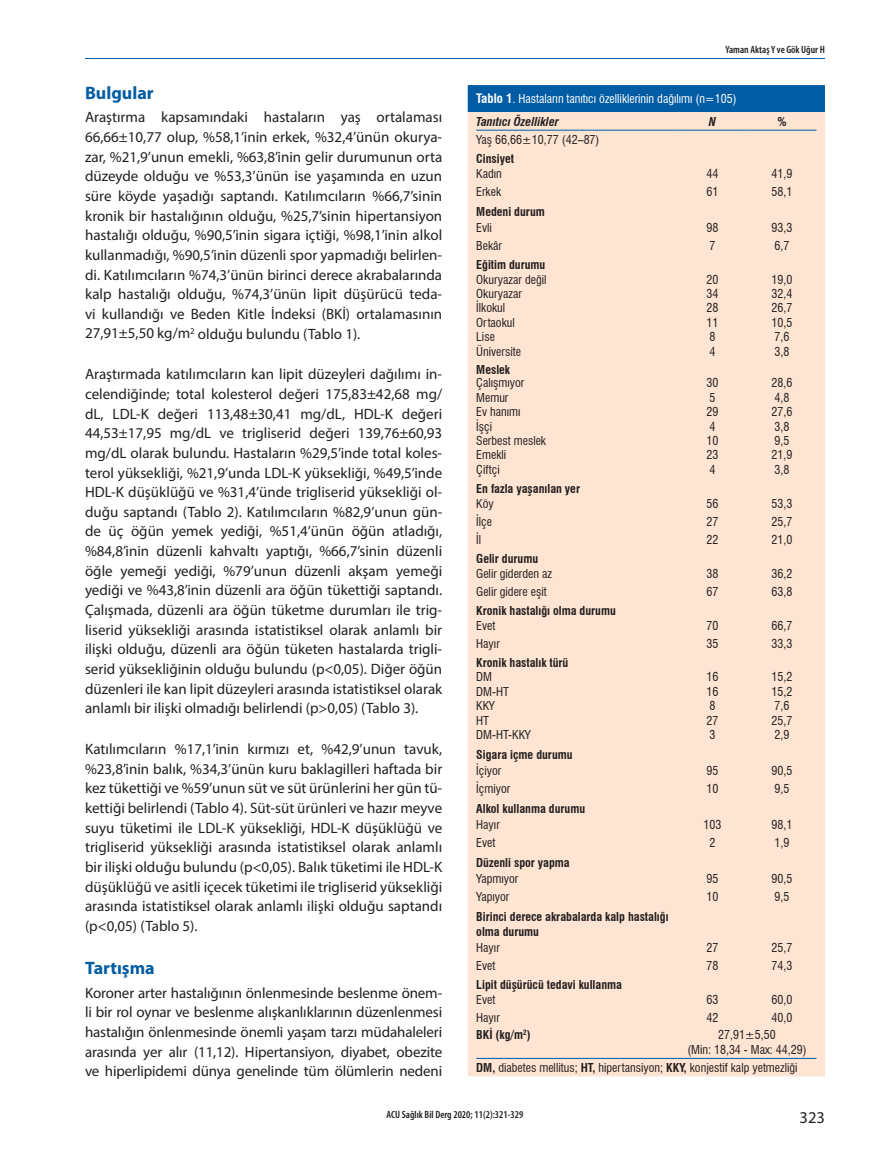
<style>
.page{position:relative;width:893px;height:1170px;background:#fff}
.page>*{position:absolute;margin:0;border:0;box-sizing:border-box;transform-origin:0 0}
.t1{font:700 18px "Myriad Pro";color:#015ca3}
.t2{font:16.5px "Myriad Pro";color:#231f20}
.t3{font:15px/19.6px "Myriad Pro";color:#231f20;text-align:justify}
.t4{font:condensed 12px/14.4px "Swiss 721 BT";color:#231f20}
.t5{font:700 condensed 12px/14.4px "Swiss 721 BT";color:#231f20}
.t6{font:condensed 12px/22.2px "Swiss 721 BT";color:#fff}
.t7{font:italic 700 condensed 12px "Swiss 721 BT";color:#231f20}
.t8{font:600 condensed 10.5px "Myriad Pro";color:#231f20}
.s1{font-weight:700;font-size:12.75px}
.s2{font-weight:700;font-style:italic;color:#231f20}
.s3{font-weight:700}
</style>
<div class="page">
<hr style="left:85px;top:58px;width:740px;height:1px;background:#015ca3">
<div style="left:468px;top:85px;width:357px;height:27px;background:#015ca3"></div>
<div style="left:468px;top:112px;width:357px;height:964px;background:#fee4d2"></div>
<hr style="left:476px;top:1057px;width:201px;height:1px;background:#015ca3">
<hr style="left:677px;top:1057px;width:70px;height:1px;background:#015ca3">
<hr style="left:747px;top:1057px;width:69px;height:1px;background:#015ca3">
<hr style="left:476px;top:130px;width:201px;height:1px;background:#015ca3">
<hr style="left:677px;top:130px;width:70px;height:1px;background:#015ca3">
<hr style="left:747px;top:130px;width:69px;height:1px;background:#015ca3">
<p class="t1" style="left:85px;top:81px;width:70px">Bulgular</p>
<p class="t3" style="left:85px;top:107px;width:359px">Araştırma kapsamındaki hastaların yaş ortalaması 66,66±10,77 olup, %58,1’inin erkek, %32,4’ünün okurya&shy;zar, %21,9’unun emekli, %63,8’inin gelir durumunun orta düzeyde olduğu ve %53,3’ünün ise yaşamında en uzun süre köyde yaşadığı saptandı. Katılımcıların %66,7’sinin kronik bir hastalığının olduğu, %25,7’sinin hipertansiyon hastalığı olduğu, %90,5’inin sigara içtiği, %98,1’inin alkol kullanmadığı, %90,5’inin düzenli spor yapmadığı belirlen&shy;di. Katılımcıların %74,3’ünün birinci derece akrabalarında kalp hastalığı olduğu, %74,3’ünün lipit düşürücü teda&shy;vi kullandığı ve Beden Kitle İndeksi (BKİ) ortalamasının 27,91±5,50 kg/m<sup>2</sup> olduğu bulundu (Tablo 1).</p>
<p class="t3" style="left:85px;top:364px;width:359px">Araştırmada katılımcıların kan lipit düzeyleri dağılımı in&shy;celendiğinde; total kolesterol değeri 175,83±42,68 mg/ dL, LDL-K değeri 113,48±30,41 mg/dL, HDL-K değeri 44,53±17,95 mg/dL ve trigliserid değeri 139,76±60,93 mg/dL olarak bulundu. Hastaların %29,5’inde total koles&shy;terol yüksekliği, %21,9’unda LDL-K yüksekliği, %49,5’inde HDL-K düşüklüğü ve %31,4’ünde trigliserid yüksekliği ol&shy;duğu saptandı (Tablo 2). Katılımcıların %82,9’unun gün&shy;de üç öğün yemek yediği, %51,4’ünün öğün atladığı, %84,8’inin düzenli kahvaltı yaptığı, %66,7’sinin düzenli öğle yemeği yediği, %79’unun düzenli akşam yemeği yediği ve %43,8’inin düzenli ara öğün tükettiği saptandı.<br>Çalışmada, düzenli ara öğün tüketme durumları ile trig&shy;liserid yüksekliği arasında istatistiksel olarak anlamlı bir ilişki olduğu, düzenli ara öğün tüketen hastalarda trigli&shy;serid yüksekliğinin olduğu bulundu (p&lt;0,05). Diğer öğün düzenleri ile kan lipit düzeyleri arasında istatistiksel olarak anlamlı bir ilişki olmadığı belirlendi (p&gt;0,05) (Tablo 3).</p>
<p class="t3" style="left:85px;top:739px;width:359px">Katılımcıların %17,1’inin kırmızı et, %42,9’unun tavuk, %23,8’inin balık, %34,3’ünün kuru baklagilleri haftada bir kez tükettiği ve %59’unun süt ve süt ürünlerini her gün tü&shy;kettiği belirlendi (Tablo 4). Süt-süt ürünleri ve hazır meyve suyu tüketimi ile LDL-K yüksekliği, HDL-K düşüklüğü ve trigliserid yüksekliği arasında istatistiksel olarak anlamlı bir ilişki olduğu bulundu (p&lt;0,05). Balık tüketimi ile HDL-K düşüklüğü ve asitli içecek tüketimi ile trigliserid yüksekliği arasında istatistiksel olarak anlamlı ilişki olduğu saptandı (p&lt;0,05) (Tablo 5).</p>
<p class="t1" style="left:85px;top:956px;width:71px">Tartışma</p>
<p class="t3" style="left:85px;top:982px;width:359px">Koroner arter hastalığının önlenmesinde beslenme önem&shy;li bir rol oynar ve beslenme alışkanlıklarının düzenlenmesi hastalığın önlenmesinde önemli yaşam tarzı müdahaleleri arasında yer alır (11,12). Hipertansiyon, diyabet, obezite ve hiperlipidemi dünya genelinde tüm ölümlerin nedeni</p>
<p class="t8" style="left:725px;top:44px;width:101px">Yaman Aktaş Y ve Gök Uğur H</p>
<p class="t6" style="left:476px;top:88px;width:262px"><span class="s1">Tablo 1</span>. Hastaların tanıtıcı özelliklerinin dağılımı (n=105)<br><span class="s2">Tanıtıcı Özellikler</span></p>
<p class="t7" style="left:709px;top:114px;width:9px">N</p>
<p class="t7" style="left:777px;top:114px;width:11px">%</p>
<p class="t4" style="left:476px;top:132px;width:125px">Yaş 66,66±10,77 (42–87)</p>
<p class="t5" style="left:476px;top:151px;width:39px">Cinsiyet</p>
<p class="t4" style="left:476px;top:166px;width:27px">Kadın</p>
<p class="t4" style="left:707px;top:166px;width:13px">44</p>
<p class="t4" style="left:771px;top:166px;width:22px">41,9</p>
<p class="t4" style="left:476px;top:184px;width:26px">Erkek</p>
<p class="t4" style="left:707px;top:184px;width:13px">61</p>
<p class="t4" style="left:771px;top:184px;width:22px">58,1</p>
<p class="t5" style="left:476px;top:204px;width:70px">Medeni durum</p>
<p class="t4" style="left:476px;top:220px;width:17px">Evli</p>
<p class="t4" style="left:707px;top:220px;width:13px">98</p>
<p class="t4" style="left:771px;top:220px;width:22px">93,3</p>
<p class="t4" style="left:476px;top:238px;width:27px">Bekâr</p>
<p class="t4" style="left:710px;top:238px;width:7px">7</p>
<p class="t4" style="left:774px;top:238px;width:16px">6,7</p>
<p class="t5" style="left:476px;top:257px;width:71px">Eğitim durumu</p>
<p class="t4" style="left:476px;top:272px;width:72px">Okuryazar değil<br>Okuryazar<br>İlkokul<br>Ortaokul<br>Lise<br>Üniversite</p>
<p class="t4" style="left:707px;top:272px;width:13px">20<br>34<br>28<br>11<br>8<br>4</p>
<p class="t4" style="left:771px;top:272px;width:22px">19,0<br>32,4<br>26,7<br>10,5<br>7,6<br>3,8</p>
<p class="t5" style="left:476px;top:362px;width:35px">Meslek</p>
<p class="t4" style="left:476px;top:376px;width:71px">Çalışmıyor<br>Memur<br>Ev hanımı<br>İşçi<br>Serbest meslek<br>Emekli<br>Çiftçi</p>
<p class="t4" style="left:707px;top:376px;width:13px">30<br>5<br>29<br>4<br>10<br>23<br>4</p>
<p class="t4" style="left:771px;top:376px;width:22px">28,6<br>4,8<br>27,6<br>3,8<br>9,5<br>21,9<br>3,8</p>
<p class="t5" style="left:476px;top:481px;width:105px">En fazla yaşanılan yer</p>
<p class="t4" style="left:476px;top:496px;width:19px">Köy</p>
<p class="t4" style="left:707px;top:496px;width:13px">56</p>
<p class="t4" style="left:771px;top:496px;width:22px">53,3</p>
<p class="t4" style="left:476px;top:514px;width:17px">İlçe</p>
<p class="t4" style="left:707px;top:514px;width:13px">27</p>
<p class="t4" style="left:771px;top:514px;width:22px">25,7</p>
<p class="t4" style="left:476px;top:532px;width:6px">İl</p>
<p class="t4" style="left:707px;top:532px;width:13px">22</p>
<p class="t4" style="left:771px;top:532px;width:22px">21,0</p>
<p class="t5" style="left:476px;top:551px;width:63px">Gelir durumu</p>
<p class="t4" style="left:476px;top:566px;width:77px">Gelir giderden az</p>
<p class="t4" style="left:707px;top:566px;width:13px">38</p>
<p class="t4" style="left:771px;top:566px;width:22px">36,2</p>
<p class="t4" style="left:476px;top:584px;width:72px">Gelir gidere eşit</p>
<p class="t4" style="left:707px;top:584px;width:13px">67</p>
<p class="t4" style="left:771px;top:584px;width:22px">63,8</p>
<p class="t5" style="left:476px;top:603px;width:141px">Kronik hastalığı olma durumu</p>
<p class="t4" style="left:476px;top:618px;width:21px">Evet</p>
<p class="t4" style="left:707px;top:618px;width:13px">70</p>
<p class="t4" style="left:771px;top:618px;width:22px">66,7</p>
<p class="t4" style="left:476px;top:636px;width:25px">Hayır</p>
<p class="t4" style="left:707px;top:636px;width:13px">35</p>
<p class="t4" style="left:771px;top:636px;width:22px">33,3</p>
<p class="t5" style="left:476px;top:655px;width:94px">Kronik hastalık türü</p>
<p class="t4" style="left:476px;top:670px;width:56px">DM<br>DM-HT<br>KKY<br>HT<br>DM-HT-KKY</p>
<p class="t4" style="left:707px;top:670px;width:13px">16<br>16<br>8<br>27<br>3</p>
<p class="t4" style="left:771px;top:670px;width:22px">15,2<br>15,2<br>7,6<br>25,7<br>2,9</p>
<p class="t5" style="left:476px;top:747px;width:98px">Sigara içme durumu</p>
<p class="t4" style="left:476px;top:763px;width:27px">İçiyor</p>
<p class="t4" style="left:707px;top:763px;width:13px">95</p>
<p class="t4" style="left:771px;top:763px;width:22px">90,5</p>
<p class="t4" style="left:476px;top:781px;width:36px">İçmiyor</p>
<p class="t4" style="left:707px;top:781px;width:13px">10</p>
<p class="t4" style="left:774px;top:781px;width:16px">9,5</p>
<p class="t5" style="left:476px;top:801px;width:110px">Alkol kullanma durumu</p>
<p class="t4" style="left:476px;top:817px;width:25px">Hayır</p>
<p class="t4" style="left:704px;top:817px;width:19px">103</p>
<p class="t4" style="left:771px;top:817px;width:22px">98,1</p>
<p class="t4" style="left:476px;top:835px;width:21px">Evet</p>
<p class="t4" style="left:710px;top:835px;width:7px">2</p>
<p class="t4" style="left:774px;top:835px;width:16px">1,9</p>
<p class="t5" style="left:476px;top:855px;width:95px">Düzenli spor yapma</p>
<p class="t4" style="left:476px;top:871px;width:44px">Yapmıyor</p>
<p class="t4" style="left:707px;top:871px;width:13px">95</p>
<p class="t4" style="left:771px;top:871px;width:22px">90,5</p>
<p class="t4" style="left:476px;top:889px;width:35px">Yapıyor</p>
<p class="t4" style="left:707px;top:889px;width:13px">10</p>
<p class="t4" style="left:774px;top:889px;width:16px">9,5</p>
<p class="t5" style="left:476px;top:909px;width:194px">Birinci derece akrabalarda kalp hastalığı olma durumu</p>
<p class="t4" style="left:476px;top:940px;width:25px">Hayır</p>
<p class="t4" style="left:707px;top:940px;width:13px">27</p>
<p class="t4" style="left:771px;top:940px;width:22px">25,7</p>
<p class="t4" style="left:476px;top:958px;width:21px">Evet</p>
<p class="t4" style="left:707px;top:958px;width:13px">78</p>
<p class="t4" style="left:771px;top:958px;width:22px">74,3</p>
<p class="t5" style="left:476px;top:977px;width:147px">Lipit düşürücü tedavi kullanma</p>
<p class="t4" style="left:476px;top:991px;width:21px">Evet</p>
<p class="t4" style="left:707px;top:991px;width:13px">63</p>
<p class="t4" style="left:771px;top:991px;width:22px">60,0</p>
<p class="t4" style="left:476px;top:1009px;width:25px">Hayır</p>
<p class="t4" style="left:707px;top:1009px;width:13px">42</p>
<p class="t4" style="left:771px;top:1009px;width:22px">40,0</p>
<p class="t5" style="left:476px;top:1027px;width:56px">BKİ (kg/m<sup>2</sup>)</p>
<p class="t4" style="left:687px;top:1027px;width:121px;text-align:center">27,91±5,50<br>(Min: 18,34 - Max: 44,29)</p>
<p class="t4" style="left:476px;top:1060px;width:323px"><span class="s3">DM,</span> diabetes mellitus; <span class="s3">HT,</span> hipertansiyon; <span class="s3">KKY,</span> konjestif kalp yetmezliği</p>
<p class="t8" style="left:386px;top:1108px;width:138px">ACU Sağlık Bil Derg 2020; 11(2):321-329</p>
<p class="t2" style="left:799px;top:1106px;width:27px">323</p>
</div>
